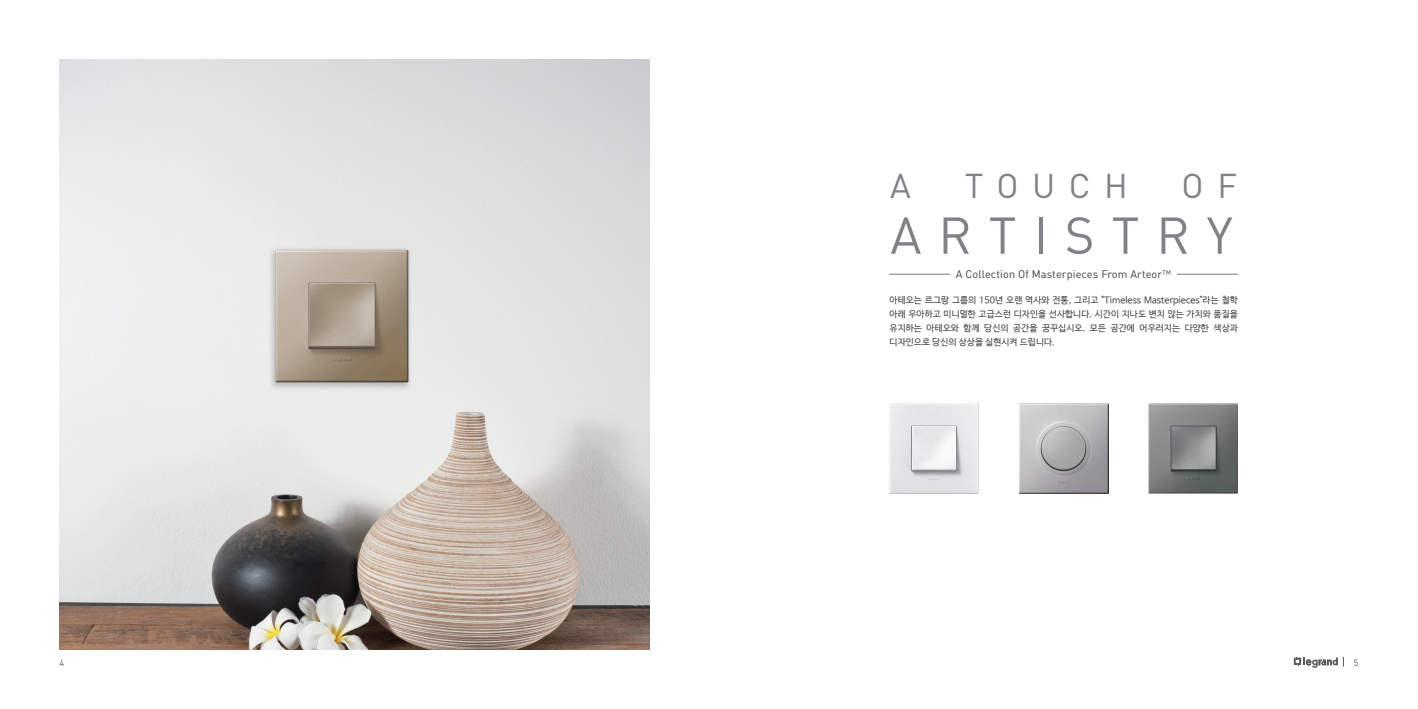
<style>
.page{position:relative;width:1418px;height:709px;background:#fff}
.page>*{position:absolute;margin:0;border:0;box-sizing:border-box;transform-origin:0 0}
.t1{font:51px "DIN";letter-spacing:.33em;color:#808285}
.t2{font:34px "DIN";letter-spacing:.4em;color:#808285}
.t3{font:11px "DIN";letter-spacing:.01em;color:#3e3e3f}
.t4{font:9px/14px "Nanum Barun Gothic";letter-spacing:.01em;color:#3e3e3f;text-align:justify}
.t5{font:9px "DIN";color:#57585a}
.s1{font-weight:300}
</style>
<div class="page">
<img style="left:60px;top:60px;width:589px;height:589px">
<hr style="left:1176px;top:274px;width:61px;height:1px;background:#231f20">
<hr style="left:889px;top:274px;width:61px;height:1px;background:#231f20">
<img style="left:1148px;top:403px;width:89px;height:90px">
<img style="left:1019px;top:403px;width:89px;height:90px">
<div style="left:267px;top:246px;width:146px;height:145px;background:#231f20;opacity:.25"></div>
<img style="left:276px;top:250px;width:132px;height:132px">
<img style="left:889px;top:403px;width:90px;height:90px">
<svg style="left:1293px;top:657px;width:44px;height:11px"></svg>
<h2 class="t2" style="left:890px;top:164px;width:22px">A</h2>
<h2 class="t2" style="left:964px;top:164px;width:165px">TOUCH</h2>
<h2 class="t2" style="left:1181px;top:164px;width:57px">O F</h2>
<h1 class="t1" style="left:890px;top:203px;width:344px">ARTISTRY</h1>
<p class="t3" style="left:955px;top:267px;width:217px">A Collection Of Masterpieces From Arteor<span class="s1">™</span></p>
<p class="t4" style="left:889px;top:294px;width:350px">아테오는 르그랑 그룹의 150년 오랜 역사와 전통, 그리고 "Timeless Masterpieces"라는 철학 아래 우아하고 미니멀한 고급스런 디자인을 선사합니다. 시간이 지나도 변치 않는 가치와 품질을 유지하는 아테오와 함께 당신의 공간을 꿈꾸십시오. 모든 공간에 어우러지는 다양한 색상과 디자인으로 당신의 상상을 실현시켜 드립니다.</p>
<p class="t5" style="left:60px;top:657px;width:6px">4</p>
<p class="t5" style="left:1353px;top:657px;width:6px">5</p>
</div>
